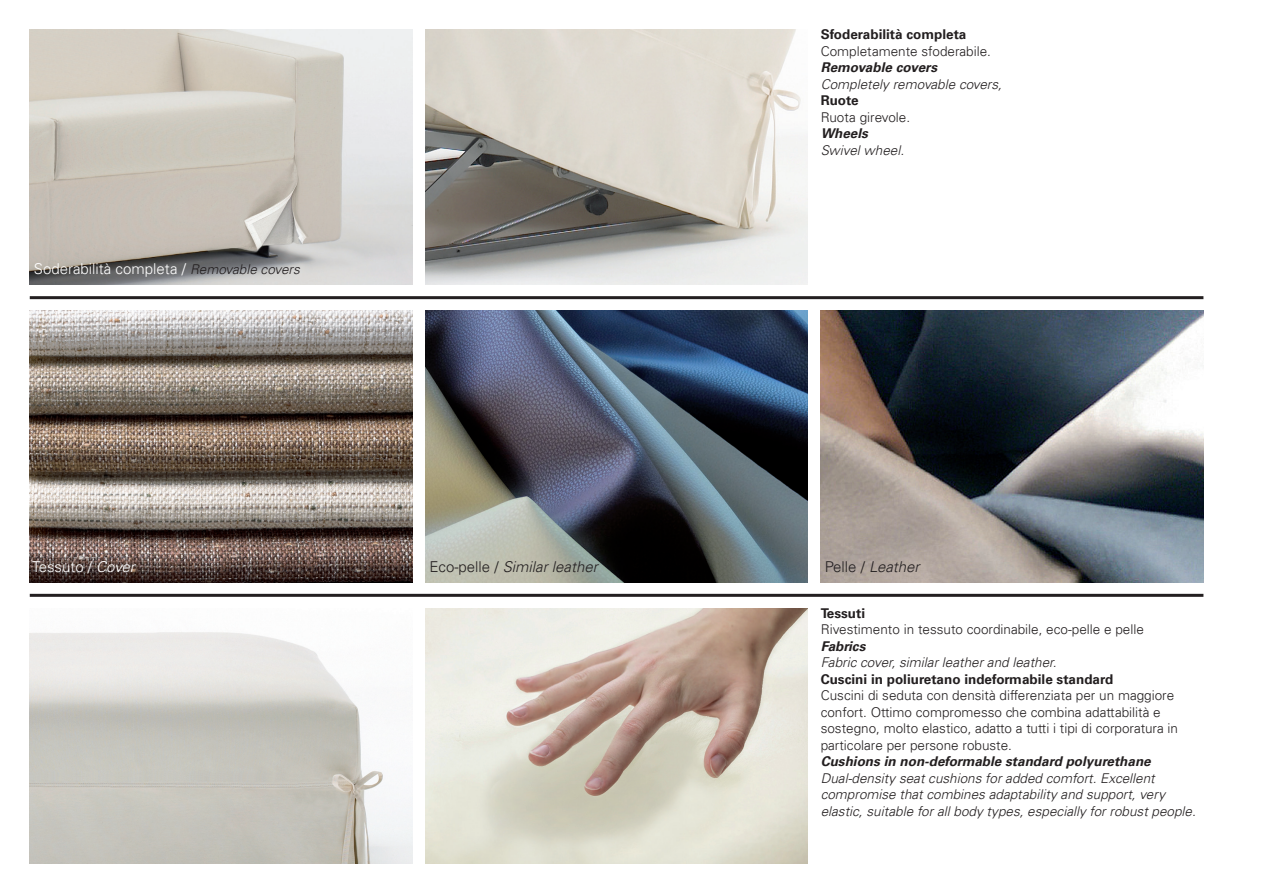
<style>
.page{position:relative;width:1263px;height:893px;background:#fff}
.page>*{position:absolute;margin:0;border:0;box-sizing:border-box;transform-origin:0 0}
.t1{font:300 15px "Univers LT";color:#fff}
.t2{font:italic 300 15px "Univers LT";color:#231f20}
.t3{font:300 13.5px/16.5px "Univers LT";color:#231f20}
.t4{font:italic 300 13.5px/16.5px "Univers LT";color:#231f20}
.t5{font:700 13.5px "Univers LT";color:#231f20}
.t6{font:italic 700 13.5px "Univers LT";color:#231f20}
.s1{font-style:italic;font-size:13.5px;color:#231f20}
.s2{font-style:italic}
.s3{font-style:normal}
</style>
<div class="page">
<img style="left:425px;top:608px;width:383px;height:255px">
<img style="left:30px;top:30px;width:382px;height:255px">
<img style="left:30px;top:632px;width:382px;height:231px">
<img style="left:425px;top:30px;width:383px;height:255px">
<hr style="left:30px;top:594px;width:1173px;height:3px;background:#231f20">
<hr style="left:30px;top:296px;width:1173px;height:3px;background:#231f20">
<img style="left:425px;top:310px;width:383px;height:273px">
<img style="left:30px;top:310px;width:382px;height:273px">
<img style="left:821px;top:310px;width:382px;height:273px">
<p class="t1" style="left:34px;top:260px;width:267px">Soderabilità completa / <span class="s1">Removable covers</span></p>
<p class="t5" style="left:821px;top:27px;width:147px">Sfoderabilità completa</p>
<p class="t3" style="left:821px;top:43px;width:172px">Completamente sfoderabile.</p>
<p class="t6" style="left:821px;top:60px;width:118px">Removable covers</p>
<p class="t4" style="left:821px;top:76px;width:183px">Completely removable covers,</p>
<p class="t5" style="left:821px;top:93px;width:39px">Ruote</p>
<p class="t3" style="left:821px;top:109px;width:91px">Ruota girevole.</p>
<p class="t6" style="left:821px;top:126px;width:49px">Wheels</p>
<p class="t4" style="left:821px;top:142px;width:85px">Swivel wheel.</p>
<p class="t1" style="left:32px;top:558px;width:104px">Tessuto / <span class="s2">Cover</span></p>
<p class="t2" style="left:429px;top:558px;width:170px"><span class="s3">Eco-pelle /</span> Similar leather</p>
<p class="t2" style="left:825px;top:558px;width:96px"><span class="s3">Pelle /</span> Leather</p>
<p class="t5" style="left:821px;top:605px;width:46px">Tessuti</p>
<p class="t3" style="left:821px;top:621px;width:325px">Rivestimento in tessuto coordinabile, eco-pelle e pelle</p>
<p class="t6" style="left:821px;top:638px;width:46px">Fabrics</p>
<p class="t4" style="left:821px;top:654px;width:237px">Fabric cover, similar leather and leather.</p>
<p class="t5" style="left:821px;top:671px;width:294px">Cuscini in poliuretano indeformabile standard</p>
<p class="t3" style="left:821px;top:687px;width:359px">Cuscini di seduta con densità differenziata per un maggiore confort. Ottimo compromesso che combina adattabilità e sostegno, molto elastico, adatto a tutti i tipi di corporatura in particolare per persone robuste.</p>
<p class="t6" style="left:821px;top:754px;width:332px">Cushions in non-deformable standard polyurethane</p>
<p class="t4" style="left:821px;top:770px;width:377px">Dual-density seat cushions for added comfort. Excellent compromise that combines adaptability and support, very elastic, suitable for all body types, especially for robust people.</p>
</div>
